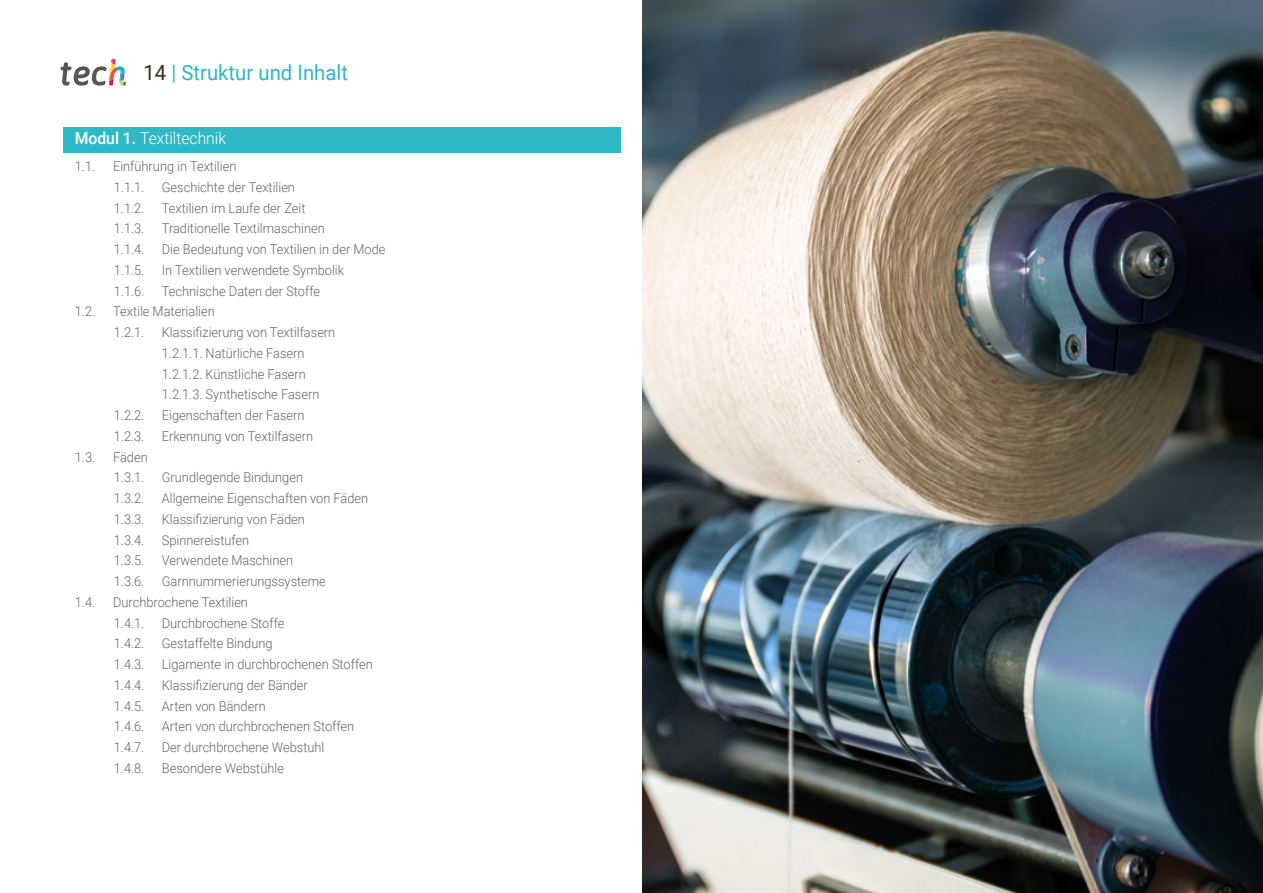
<style>
.page{position:relative;width:1263px;height:893px;background:#fff}
.page>*{position:absolute;margin:0;border:0;box-sizing:border-box;transform-origin:0 0}
.t1{font:21px "Roboto";color:#2db8c5}
.t2{font:300 16.5px "Roboto";color:#fff;scale:.95 1}
.t3{font:300 13.5px/20.7px "Roboto";color:#61646a;scale:.95 1}
.s1{color:#312e20}
.s2{font-weight:500}
</style>
<div class="page">
<svg style="left:61px;top:59px;width:65px;height:27px"></svg>
<div style="left:64px;top:128px;width:557px;height:25px;background:#2db8c5"></div>
<img style="left:642px;top:0;width:621px;height:893px">
<h1 class="t1" style="left:144px;top:57px;width:206px"><span class="s1">14</span> | Struktur und Inhalt</h1>
<p class="t2" style="left:75px;top:127px;width:161px"><span class="s2">Modul 1.</span> Textiltechnik</p>
<p class="t3" style="left:75px;top:156px;width:23px">1.1.</p>
<p class="t3" style="left:113px;top:156px;width:131px">Einführung in Textilien<br>1.1.1.</p>
<p class="t3" style="left:162px;top:176px;width:142px">Geschichte der Textilien</p>
<p class="t3" style="left:114px;top:197px;width:34px">1.1.2.</p>
<p class="t3" style="left:162px;top:197px;width:153px">Textilien im Laufe der Zeit</p>
<p class="t3" style="left:114px;top:218px;width:34px">1.1.3.</p>
<p class="t3" style="left:162px;top:218px;width:173px">Traditionelle Textilmaschinen</p>
<p class="t3" style="left:114px;top:239px;width:34px">1.1.4.</p>
<p class="t3" style="left:162px;top:239px;width:237px">Die Bedeutung von Textilien in der Mode</p>
<p class="t3" style="left:114px;top:259px;width:34px">1.1.5.</p>
<p class="t3" style="left:162px;top:259px;width:193px">In Textilien verwendete Symbolik</p>
<p class="t3" style="left:114px;top:280px;width:34px">1.1.6.</p>
<p class="t3" style="left:162px;top:280px;width:168px">Technische Daten der Stoffe</p>
<p class="t3" style="left:75px;top:301px;width:23px">1.2.</p>
<p class="t3" style="left:113px;top:301px;width:109px">Textile Materialien<br>1.2.1.</p>
<p class="t3" style="left:162px;top:322px;width:184px">Klassifizierung von Textilfasern<br>1.2.1.1. Natürliche Fasern<br>1.2.1.2. Künstliche Fasern<br>1.2.1.3. Synthetische Fasern</p>
<p class="t3" style="left:114px;top:405px;width:34px">1.2.2.</p>
<p class="t3" style="left:162px;top:405px;width:152px">Eigenschaften der Fasern</p>
<p class="t3" style="left:114px;top:425px;width:34px">1.2.3.</p>
<p class="t3" style="left:162px;top:425px;width:161px">Erkennung von Textilfasern</p>
<p class="t3" style="left:75px;top:446px;width:23px">1.3.</p>
<p class="t3" style="left:113px;top:446px;width:38px">Fäden<br>1.3.1.</p>
<p class="t3" style="left:162px;top:467px;width:150px">Grundlegende Bindungen</p>
<p class="t3" style="left:114px;top:488px;width:34px">1.3.2.</p>
<p class="t3" style="left:162px;top:488px;width:219px">Allgemeine Eigenschaften von Fäden</p>
<p class="t3" style="left:114px;top:508px;width:34px">1.3.3.</p>
<p class="t3" style="left:162px;top:508px;width:152px">Klassifizierung von Fäden</p>
<p class="t3" style="left:114px;top:529px;width:34px">1.3.4.</p>
<p class="t3" style="left:162px;top:529px;width:94px">Spinnereistufen</p>
<p class="t3" style="left:114px;top:550px;width:34px">1.3.5.</p>
<p class="t3" style="left:162px;top:550px;width:140px">Verwendete Maschinen</p>
<p class="t3" style="left:114px;top:571px;width:34px">1.3.6.</p>
<p class="t3" style="left:162px;top:571px;width:174px">Garnnummerierungssysteme</p>
<p class="t3" style="left:75px;top:591px;width:23px">1.4.</p>
<p class="t3" style="left:113px;top:591px;width:143px">Durchbrochene Textilien<br>1.4.1.</p>
<p class="t3" style="left:162px;top:612px;width:131px">Durchbrochene Stoffe</p>
<p class="t3" style="left:114px;top:633px;width:34px">1.4.2.</p>
<p class="t3" style="left:162px;top:633px;width:118px">Gestaffelte Bindung</p>
<p class="t3" style="left:114px;top:654px;width:34px">1.4.3.</p>
<p class="t3" style="left:162px;top:654px;width:224px">Ligamente in durchbrochenen Stoffen</p>
<p class="t3" style="left:114px;top:674px;width:34px">1.4.4.</p>
<p class="t3" style="left:162px;top:674px;width:155px">Klassifizierung der Bänder</p>
<p class="t3" style="left:114px;top:695px;width:34px">1.4.5.</p>
<p class="t3" style="left:162px;top:695px;width:111px">Arten von Bändern</p>
<p class="t3" style="left:114px;top:716px;width:34px">1.4.6.</p>
<p class="t3" style="left:162px;top:716px;width:204px">Arten von durchbrochenen Stoffen</p>
<p class="t3" style="left:114px;top:737px;width:34px">1.4.7.</p>
<p class="t3" style="left:162px;top:737px;width:173px">Der durchbrochene Webstuhl</p>
<p class="t3" style="left:114px;top:757px;width:34px">1.4.8.</p>
<p class="t3" style="left:162px;top:757px;width:130px">Besondere Webstühle</p>
</div>
